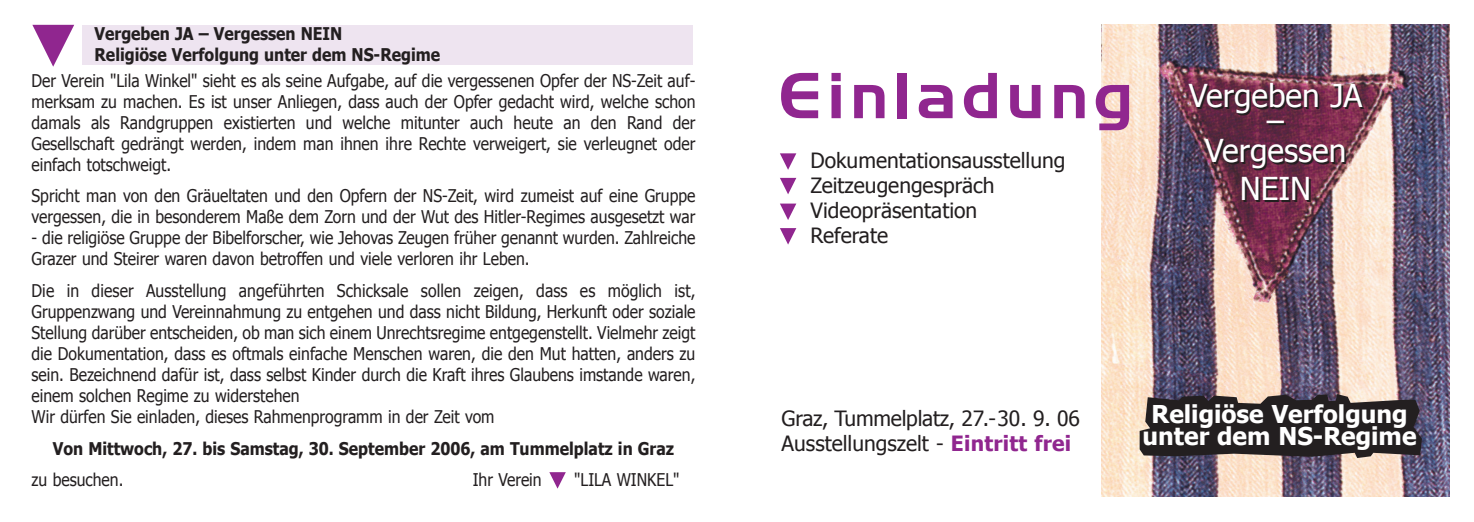
<style>
.page{position:relative;width:1474px;height:522px;background:#fff}
.page>*{position:absolute;margin:0;border:0;box-sizing:border-box;transform-origin:0 0}
.t1{font:63px "Handel Gothic BT";letter-spacing:.095em;color:#90268f}
.t2{font:31.5px/24.5px "Tahoma";color:#fff;text-align:center}
.t3{font:700 24.5px/22.8px "Tahoma";color:#fff;text-align:center}
.t4{font:21px/25.2px "Tahoma";color:#231f20}
.t5{font:17.5px/21px "Tahoma";color:#231f20;scale:.9 1}
.t6{font:700 17.5px/21px "Tahoma";color:#231f20;scale:.9 1}
.s1{font-weight:700;color:#90268f}
</style>
<div class="page">
<img style="left:1101px;top:25px;width:348px;height:471px">
<svg style="left:32px;top:25px;width:42px;height:42px"></svg>
<svg style="left:549px;top:472px;width:17px;height:16px"></svg>
<div style="left:82px;top:25px;width:611px;height:40px;background:#eee4f0"></div>
<svg style="left:1139px;top:394px;width:283px;height:64px;background:#383233"></svg>
<svg style="left:780px;top:153px;width:16px;height:17px"></svg>
<svg style="left:780px;top:178px;width:16px;height:16px"></svg>
<svg style="left:780px;top:203px;width:16px;height:17px"></svg>
<svg style="left:780px;top:228px;width:16px;height:16px"></svg>
<p class="t6" style="left:95px;top:22px;width:386px">Vergeben JA – Vergessen NEIN<br>Religiöse Verfolgung unter dem NS-Regime</p>
<p class="t5" style="left:32px;top:69px;width:739px;text-align:justify">Der Verein "Lila Winkel" sieht es als seine Aufgabe, auf die vergessenen Opfer der NS-Zeit auf&shy;merksam zu machen. Es ist unser Anliegen, dass auch der Opfer gedacht wird, welche schon damals als Randgruppen existierten und welche mitunter auch heute an den Rand der Gesellschaft gedrängt werden, indem man ihnen ihre Rechte verweigert, sie verleugnet oder einfach totschweigt.</p>
<p class="t5" style="left:32px;top:185px;width:739px">Spricht man von den Gräueltaten und den Opfern der NS-Zeit, wird zumeist auf eine Gruppe vergessen, die in besonderem Maße dem Zorn und der Wut des Hitler-Regimes ausgesetzt war</p>
<p class="t5" style="left:32px;top:227px;width:739px">- die religiöse Gruppe der Bibelforscher, wie Jehovas Zeugen früher genannt wurden. Zahlreiche<br>Grazer und Steirer waren davon betroffen und viele verloren ihr Leben.</p>
<p class="t5" style="left:32px;top:279px;width:739px">Die in dieser Ausstellung angeführten Schicksale sollen zeigen, dass es möglich ist, Gruppenzwang und Vereinnahmung zu entgehen und dass nicht Bildung, Herkunft oder soziale Stellung darüber entscheiden, ob man sich einem Unrechtsregime entgegenstellt. Vielmehr zeigt die Dokumentation, dass es oftmals einfache Menschen waren, die den Mut hatten, anders zu sein. Bezeichnend dafür ist, dass selbst Kinder durch die Kraft ihres Glaubens imstande waren, einem solchen Regime zu widerstehen<br>Wir dürfen Sie einladen, dieses Rahmenprogramm in der Zeit vom</p>
<p class="t6" style="left:53px;top:437px;width:692px">Von Mittwoch, 27. bis Samstag, 30. September 2006, am Tummelplatz in Graz</p>
<p class="t5" style="left:32px;top:468px;width:104px">zu besuchen.</p>
<p class="t5" style="left:473px;top:468px;width:78px">Ihr Verein</p>
<p class="t5" style="left:574px;top:468px;width:118px">"LILA WINKEL"</p>
<h1 class="t1" style="left:779px;top:73px;width:355px">Einladung</h1>
<p class="t4" style="left:810px;top:147px;width:256px">Dokumentationsausstellung<br>Zeitzeugengespräch<br>Videopräsentation<br>Referate</p>
<h2 class="t2" style="left:1188px;top:82px;width:175px">Vergeben JA –</h2>
<h2 class="t2" style="left:1204px;top:131px;width:143px;line-height:37.8px">Vergessen<br>NEIN</h2>
<p class="t4" style="left:781px;top:404px;width:300px">Graz, Tummelplatz, 27.-30. 9. 06<br>Ausstellungszelt - <span class="s1">Eintritt frei</span></p>
<h3 class="t3" style="left:1142px;top:401px;width:275px">Religiöse Verfolgung unter dem NS-Regime</h3>
</div>
